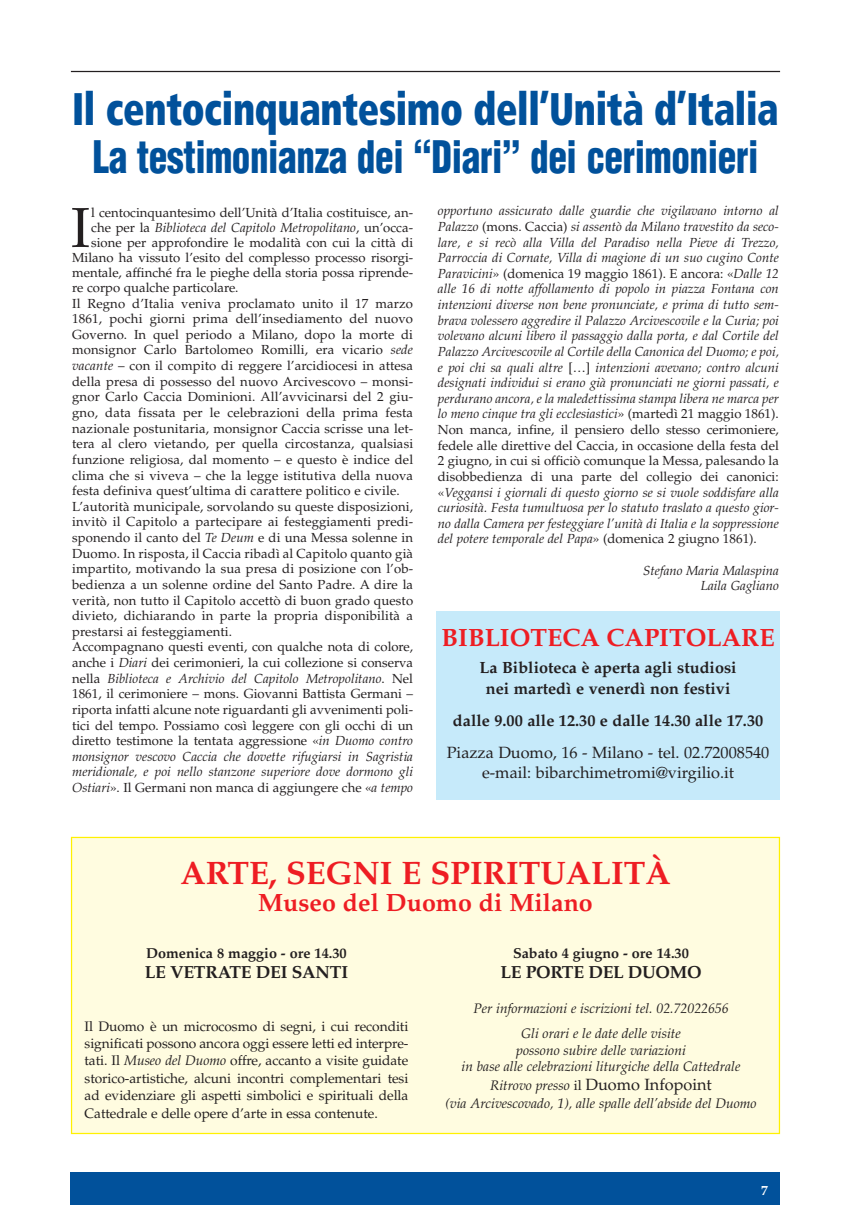
<style>
.page{position:relative;width:851px;height:1205px;background:#fff}
.page>*{position:absolute;margin:0;border:0;box-sizing:border-box;transform-origin:0 0}
.t1{font:56.38px "Palatino";color:#231f20}
.t2{font:900 condensed 45.62px "Frutiger";letter-spacing:-.01em;color:#01519b;scale:.85 1}
.t3{font:900 condensed 43.75px "Helvetica";letter-spacing:-.01em;color:#01519b;scale:.85 1}
.t4{font:700 32.5px "Palatino";color:#ee1d23}
.t5{font:700 25px "Palatino";color:#ee1d23}
.t6{font:700 17.5px "Palatino";letter-spacing:-.015em;color:#231f20}
.t7{font:16.25px/20px "Palatino";color:#231f20;text-align:center}
.t8{font:700 16.25px/20px "Palatino";color:#231f20;text-align:center}
.t9{font:700 14.38px "Palatino";color:#231f20}
.t10{font:13.75px/17.4px "Palatino";letter-spacing:-.005em;color:#231f20;text-align:justify}
.t11{font:italic 13.75px/25.5px "Palatino";color:#231f20;text-align:center}
.t12{font:700 13.75px "Palatino";color:#fff}
.t13{font:13.12px "Palatino";letter-spacing:.01em;color:#231f20}
.t14{font:italic 13.12px/15.6px "Palatino";color:#231f20;text-align:justify}
.s1{font-style:normal}
.s2{font-style:italic}
.s3{font-style:italic;font-size:13.75px}
.s4{font-size:13.75px}
</style>
<div class="page">
<div style="left:71px;top:1172px;width:709px;height:33px;background:#01519b"></div>
<hr style="left:71px;top:71px;width:709px;height:1px;background:#231f20">
<div style="left:436px;top:611px;width:344px;height:188px;background:#c6eafa"></div>
<div style="left:71px;top:837px;width:708px;height:296px;background:#fffce0"></div>
<h2 class="t2" style="left:72px;top:90px;width:832px">Il centocinquantesimo dell’Unità d’Italia</h2>
<h3 class="t3" style="left:93px;top:133px;width:784px">La testimonianza dei “Diari” dei cerimonieri</h3>
<h1 class="t1" style="left:71px;top:206px;width:20px">I</h1>
<p class="t13" style="left:91px;top:207px;width:323px">l centocinquantesimo dell’Unità d’Italia costituisce, an-</p>
<p class="t14" style="left:91px;top:221px;width:323px"><span class="s1">che per la</span> Biblioteca del Capitolo Metropolitano<span class="s1">, un’occa-</span></p>
<p class="t13" style="left:91px;top:237px;width:323px">sione per approfondire le modalità con cui la città di</p>
<p class="t13" style="left:72px;top:252px;width:342px">Milano ha vissuto l’esito del complesso processo risorgi-</p>
<p class="t13" style="left:72px;top:267px;width:342px">mentale, affinché fra le pieghe della storia possa riprende-</p>
<p class="t13" style="left:72px;top:282px;width:168px">re corpo qualche particolare.</p>
<p class="t13" style="left:72px;top:298px;width:342px">Il Regno d’Italia veniva proclamato unito il 17 marzo</p>
<p class="t13" style="left:72px;top:314px;width:342px">1861, pochi giorni prima dell’insediamento del nuovo</p>
<p class="t13" style="left:72px;top:329px;width:342px">Governo. In quel periodo a Milano, dopo la morte di</p>
<p class="t13" style="left:72px;top:345px;width:342px">monsignor Carlo Bartolomeo Romilli, era vicario <span class="s2">sede</span></p>
<p class="t13" style="left:72px;top:360px;width:342px"><span class="s2">vacante</span> – con il compito di reggere l’arcidiocesi in attesa</p>
<p class="t13" style="left:72px;top:376px;width:342px">della presa di possesso del nuovo Arcivescovo – monsi-</p>
<p class="t13" style="left:72px;top:392px;width:342px">gnor Carlo Caccia Dominioni. All’avvicinarsi del 2 giu-</p>
<p class="t13" style="left:72px;top:407px;width:342px">gno, data fissata per le celebrazioni della prima festa</p>
<p class="t13" style="left:72px;top:423px;width:342px">nazionale postunitaria, monsignor Caccia scrisse una let-</p>
<p class="t13" style="left:72px;top:439px;width:342px">tera al clero vietando, per quella circostanza, qualsiasi</p>
<p class="t13" style="left:72px;top:454px;width:342px">funzione religiosa, dal momento – e questo è indice del</p>
<p class="t13" style="left:72px;top:470px;width:342px">clima che si viveva – che la legge istitutiva della nuova</p>
<p class="t13" style="left:72px;top:485px;width:329px">festa definiva quest’ultima di carattere politico e civile.</p>
<p class="t13" style="left:72px;top:501px;width:342px">L’autorità municipale, sorvolando su queste disposizioni,</p>
<p class="t13" style="left:72px;top:517px;width:342px">invitò il Capitolo a partecipare ai festeggiamenti predi-</p>
<p class="t13" style="left:72px;top:532px;width:342px">sponendo il canto del <span class="s2">Te Deum</span> e di una Messa solenne in</p>
<p class="t13" style="left:72px;top:548px;width:342px">Duomo. In risposta, il Caccia ribadì al Capitolo quanto già</p>
<p class="t13" style="left:72px;top:564px;width:342px">impartito, motivando la sua presa di posizione con l’ob-</p>
<p class="t13" style="left:72px;top:579px;width:342px">bedienza a un solenne ordine del Santo Padre. A dire la</p>
<p class="t13" style="left:72px;top:595px;width:342px">verità, non tutto il Capitolo accettò di buon grado questo</p>
<p class="t13" style="left:72px;top:610px;width:342px">divieto, dichiarando in parte la propria disponibilità a</p>
<p class="t13" style="left:72px;top:626px;width:161px">prestarsi ai festeggiamenti.</p>
<p class="t13" style="left:72px;top:642px;width:342px">Accompagnano questi eventi, con qualche nota di colore,</p>
<p class="t13" style="left:72px;top:657px;width:342px">anche i <span class="s2">Diari</span> dei cerimonieri, la cui collezione si conserva</p>
<p class="t14" style="left:72px;top:672px;width:342px"><span class="s1">nella</span> Biblioteca e Archivio del Capitolo Metropolitano<span class="s1">. Nel</span></p>
<p class="t13" style="left:72px;top:689px;width:342px">1861, il cerimoniere – mons. Giovanni Battista Germani –</p>
<p class="t13" style="left:72px;top:704px;width:342px">riporta infatti alcune note riguardanti gli avvenimenti poli-</p>
<p class="t13" style="left:72px;top:720px;width:342px">tici del tempo. Possiamo così leggere con gli occhi di un</p>
<p class="t13" style="left:72px;top:735px;width:342px">diretto testimone la tentata aggressione «<span class="s2">in Duomo contro</span></p>
<p class="t14" style="left:72px;top:750px;width:342px">monsignor vescovo Caccia che dovette rifugiarsi in Sagristia</p>
<p class="t14" style="left:72px;top:765px;width:342px">meridionale, e poi nello stanzone superiore dove dormono gli</p>
<p class="t13" style="left:72px;top:782px;width:342px"><span class="s2">Ostiari</span>». Il Germani non manca di aggiungere che «<span class="s2">a tempo</span></p>
<p class="t14" style="left:438px;top:204px;width:342px">opportuno assicurato dalle guardie che vigilavano intorno al Palazzo <span class="s1">(mons. Caccia)</span> si assentò da Milano travestito da seco&shy;lare, e si recò alla Villa del Paradiso nella Pieve di Trezzo, Parroccia di Cornate, Villa di magione di un suo cugino Conte Paravicini<span class="s1">» (domenica 19 maggio 1861). E ancora: «</span>Dalle 12 alle 16 di notte affollamento di popolo in piazza Fontana con intenzioni diverse non bene pronunciate, e prima di tutto sem&shy;brava volessero aggredire il Palazzo Arcivescovile e la Curia; poi volevano alcuni libero il passaggio dalla porta, e dal Cortile del Palazzo Arcivescovile al Cortile della Canonica del Duomo; e poi, e poi chi sa quali altre <span class="s1">[…]</span> intenzioni avevano; contro alcuni designati individui si erano già pronunciati ne giorni passati, e perdurano ancora, e la maledettissima stampa libera ne marca per lo meno cinque tra gli ecclesiastici<span class="s1">» (martedì 21 maggio 1861).<br>Non manca, infine, il pensiero dello stesso cerimoniere, fedele alle direttive del Caccia, in occasione della festa del 2 giugno, in cui si officiò comunque la Messa, palesando la disobbedienza di una parte del collegio dei canonici: «</span>Veggansi i giornali di questo giorno se si vuole soddisfare alla curiosità. Festa tumultuosa per lo statuto traslato a questo gior&shy;no dalla Camera per festeggiare l’unità di Italia e la soppressione del potere temporale del Papa<span class="s1">» (domenica 2 giugno 1861).</span></p>
<p class="t14" style="left:643px;top:564px;width:137px;text-align:right">Stefano Maria Malaspina<br>Laila Gagliano</p>
<h3 class="t5" style="left:441px;top:628px;width:334px">BIBLIOTECA CAPITOLARE</h3>
<p class="t8" style="left:479px;top:660px;width:259px">La Biblioteca è aperta agli studiosi nei martedì e venerdì non festivi</p>
<p class="t8" style="left:453px;top:712px;width:312px">dalle 9.00 alle 12.30 e dalle 14.30 alle 17.30</p>
<p class="t7" style="left:447px;top:745px;width:324px">Piazza Duomo, 16 - Milano - tel. 02.72008540 e-mail: bibarchimetromi@virgilio.it</p>
<h3 class="t4" style="left:180px;top:860px;width:491px">ARTE, SEGNI E SPIRITUALITÀ</h3>
<h3 class="t5" style="left:258px;top:892px;width:336px">Museo del Duomo di Milano</h3>
<p class="t9" style="left:146px;top:947px;width:202px">Domenica 8 maggio - ore 14.30</p>
<h3 class="t6" style="left:145px;top:966px;width:205px">LE VETRATE DEI SANTI</h3>
<p class="t9" style="left:513px;top:947px;width:177px">Sabato 4 giugno - ore 14.30</p>
<h3 class="t6" style="left:500px;top:965px;width:203px">LE PORTE DEL DUOMO</h3>
<p class="t11" style="left:473px;top:996px;width:257px">Per informazioni e iscrizioni tel. 02.72022656<br>Gli orari e le date delle visite</p>
<p class="t11" style="left:461px;top:1043px;width:280px;line-height:16.6px">possono subire delle variazioni<br>in base alle celebrazioni liturgiche della Cattedrale</p>
<p class="t7" style="left:490px;top:1076px;width:223px"><span class="s3">Ritrovo presso</span> <span class="s4">il</span> Duomo Infopoint</p>
<p class="t11" style="left:445px;top:1092px;width:313px">(via Arcivescovado, 1), alle spalle dell’abside del Duomo</p>
<p class="t10" style="left:85px;top:1019px;width:325px">Il Duomo è un microcosmo di segni, i cui reconditi significati possono ancora oggi essere letti ed interpre&shy;tati. Il <span class="s2">Museo del Duomo</span> offre, accanto a visite guidate storico-artistiche, alcuni incontri complementari tesi ad evidenziare gli aspetti simbolici e spirituali della Cattedrale e delle opere d’arte in essa contenute.</p>
<p class="t12" style="left:761px;top:1185px;width:8px">7</p>
</div>
